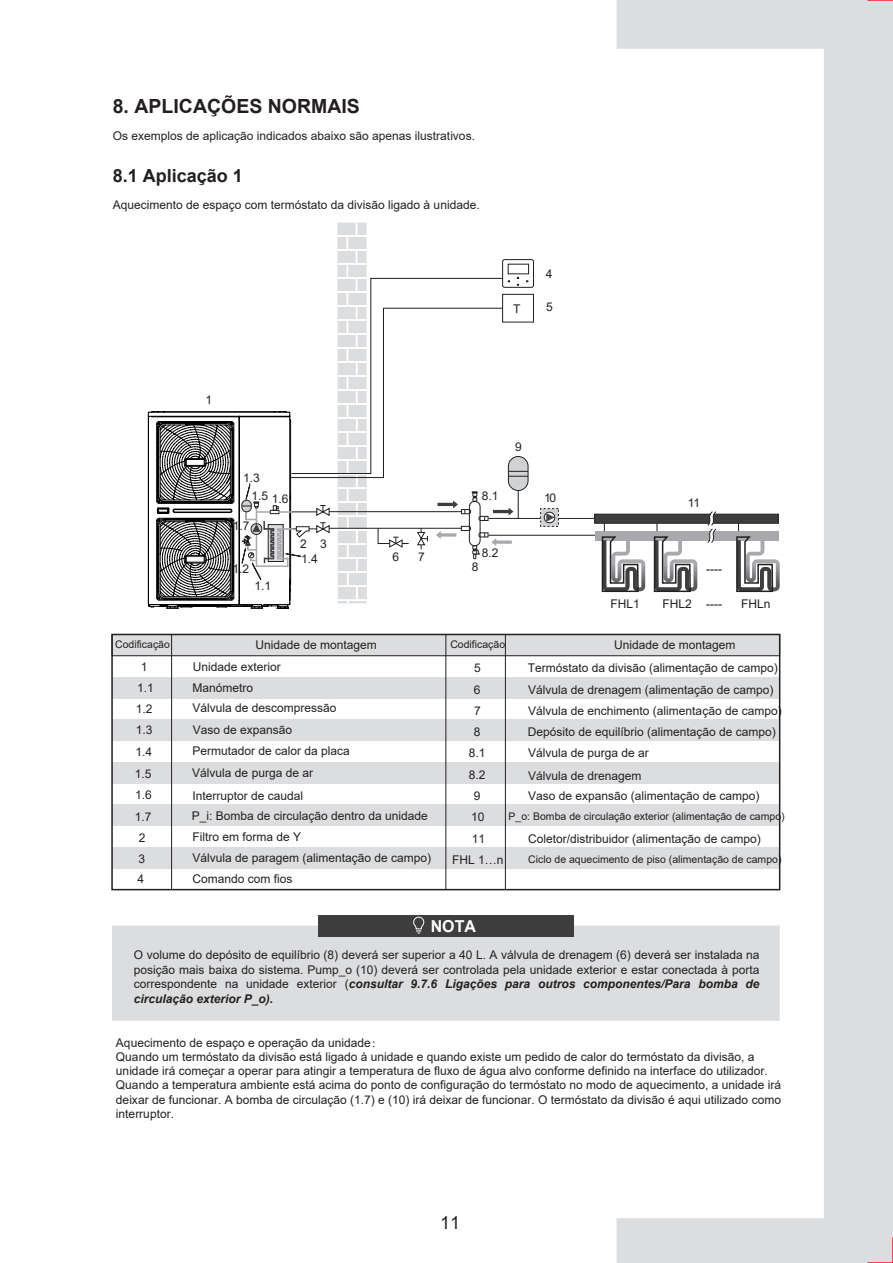
<style>
.page{position:relative;width:893px;height:1263px;background:#fff}
.page>*{position:absolute;margin:0;border:0;box-sizing:border-box;transform-origin:0 0}
.t1{font:700 19.5px "Arial";color:#231f20}
.t2{font:700 18px "Arial";color:#231f20}
.t3{font:18px "Arial";color:#231f20}
.t4{font:700 16.5px "Arial";color:#fff}
.t5{font:12px/21.3px "Arial";color:#231f20}
.t6{font:10.5px "Arial";color:#231f20}
.s1{font-style:inherit}
.s2{font-weight:700;font-style:italic}
.s3{font-family:"Adobe Song Std";font-weight:300}
</style>
<div class="page">
<div style="left:112px;top:925px;width:505px;height:96px;background:#dcdddf"></div>
<div style="left:318px;top:915px;width:255px;height:21px;background:#3e3e3f"></div>
<svg style="left:413px;top:916px;width:12px;height:18px"></svg>
<div style="left:112px;top:634px;width:668px;height:22px;background:#dcdddf;border:1px solid #231f20"></div>
<div style="left:112px;top:677px;width:668px;height:21px;background:#dcdddf"></div>
<div style="left:112px;top:719px;width:668px;height:22px;background:#dcdddf"></div>
<div style="left:112px;top:762px;width:668px;height:21px;background:#dcdddf"></div>
<div style="left:112px;top:804px;width:668px;height:22px;background:#dcdddf"></div>
<div style="left:112px;top:847px;width:668px;height:21px;background:#dcdddf"></div>
<hr style="left:171px;top:634px;width:1px;height:256px;background:#231f20">
<hr style="left:446px;top:634px;width:1px;height:256px;background:#231f20">
<hr style="left:505px;top:634px;width:1px;height:256px;background:#231f20">
<div style="left:111px;top:634px;width:669px;height:256px;border:2px solid #231f20"></div>
<hr style="left:488px;top:535px;width:107px;height:1px;background:#231f20">
<div style="left:502px;top:294px;width:32px;height:28px;border:1px solid #231f20"></div>
<div style="left:595px;top:531px;width:183px;height:9px;background:#a8a9ad"></div>
<hr style="left:488px;top:518px;width:107px;height:1px;background:#231f20">
<svg style="left:601px;top:523px;width:16px;height:70px"></svg>
<div style="left:594px;top:514px;width:185px;height:9px;background:#3e3e3f;border:1px solid #231f20"></div>
<svg style="left:540px;top:508px;width:19px;height:19px"></svg>
<div style="left:544px;top:512px;width:11px;height:11px;border:1px solid #231f20;border-radius:50%"></div>
<svg style="left:546px;top:513px;width:9px;height:9px"></svg>
<div style="left:502px;top:259px;width:32px;height:29px;border:1px solid #231f20;border-radius:2px"></div>
<svg style="left:147px;top:222px;width:382px;height:387px"></svg>
<svg style="left:617px;top:2px;width:276px;height:1234px"></svg>
<svg style="left:617px;top:0;width:276px;height:2px"></svg>
<div style="left:617px;top:1236px;width:276px;height:27px;background:#dcdddf"></div>
<h1 class="t1" style="left:113px;top:92px;width:249px"><span class="s1">8.</span> APLICAÇÕES NORMAIS</h1>
<p class="t5" style="left:113px;top:125px;width:364px">Os exemplos de aplicação indicados abaixo são apenas ilustrativos.</p>
<h2 class="t2" style="left:113px;top:163px;width:132px"><span class="s1">8.1</span> Aplicação 1</h2>
<p class="t5" style="left:113px;top:194px;width:368px">Aquecimento de espaço com termóstato da divisão ligado à unidade.</p>
<p class="t5" style="left:513px;top:298px;width:9px">T</p>
<p class="t5" style="left:546px;top:263px;width:8px">4</p>
<p class="t5" style="left:546px;top:296px;width:8px">5</p>
<p class="t5" style="left:205px;top:389px;width:8px">1</p>
<p class="t5" style="left:243px;top:467px;width:18px">1.3</p>
<p class="t5" style="left:233px;top:515px;width:18px">1.7</p>
<p class="t5" style="left:252px;top:485px;width:18px">1.5</p>
<p class="t5" style="left:272px;top:488px;width:18px">1.6</p>
<p class="t5" style="left:233px;top:558px;width:18px">1.2</p>
<p class="t5" style="left:254px;top:575px;width:18px">1.1</p>
<p class="t5" style="left:300px;top:533px;width:28px">2 3</p>
<p class="t5" style="left:301px;top:548px;width:18px">1.4</p>
<p class="t5" style="left:392px;top:546px;width:8px">6</p>
<p class="t5" style="left:418px;top:546px;width:8px">7</p>
<p class="t5" style="left:482px;top:485px;width:18px">8.1</p>
<p class="t5" style="left:515px;top:436px;width:8px">9</p>
<p class="t5" style="left:482px;top:542px;width:18px">8.2</p>
<p class="t5" style="left:472px;top:556px;width:8px">8</p>
<p class="t5" style="left:544px;top:487px;width:14px">10</p>
<p class="t5" style="left:688px;top:492px;width:14px">11</p>
<p class="t5" style="left:706px;top:558px;width:17px">----</p>
<p class="t5" style="left:610px;top:593px;width:31px">FHL1</p>
<p class="t5" style="left:662px;top:593px;width:31px">FHL2</p>
<p class="t5" style="left:741px;top:593px;width:31px">FHLn</p>
<p class="t5" style="left:706px;top:593px;width:17px">----</p>
<p class="t6" style="left:115px;top:637px;width:56px">Codificação</p>
<p class="t5" style="left:255px;top:634px;width:123px">Unidade de montagem</p>
<p class="t6" style="left:450px;top:637px;width:56px">Codificação</p>
<p class="t5" style="left:614px;top:634px;width:123px">Unidade de montagem</p>
<p class="t5" style="left:135px;top:656px;width:20px;text-align:center">1<br>1.1<br>1.2<br>1.3<br>1.4</p>
<p class="t5" style="left:135px;top:763px;width:18px;text-align:center">1.5<br>1.6<br>1.7<br>2<br>3</p>
<p class="t5" style="left:137px;top:868px;width:8px">4</p>
<p class="t5" style="left:192px;top:656px;width:159px">Unidade exterior<br>Manómetro<br>Válvula de descompressão<br>Vaso de expansão<br>Permutador de calor da placa</p>
<p class="t5" style="left:192px;top:762px;width:122px;line-height:22.2px">Válvula de purga de ar<br>Interruptor de caudal</p>
<p class="t5" style="left:192px;top:805px;width:238px">P_i: Bomba de circulação dentro da unidade</p>
<p class="t5" style="left:192px;top:826px;width:240px">Filtro em forma de Y<br>Válvula de paragem (alimentação de campo)<br>Comando com fios</p>
<p class="t5" style="left:528px;top:657px;width:255px">Termóstato da divisão (alimentação de campo)<br>Válvula de drenagem (alimentação de campo)<br>Válvula de enchimento (alimentação de campo)<br>Depósito de equilíbrio (alimentação de campo)<br>Válvula de purga de ar<br>Válvula de drenagem</p>
<p class="t5" style="left:528px;top:785px;width:233px">Vaso de expansão (alimentação de campo)</p>
<p class="t6" style="left:509px;top:809px;width:278px">P_o: Bomba de circulação exterior (alimentação de campo)</p>
<p class="t5" style="left:528px;top:827px;width:234px">Coletor/distribuidor (alimentação de campo)</p>
<p class="t6" style="left:528px;top:852px;width:255px">Ciclo de aquecimento de piso (alimentação de campo)</p>
<p class="t5" style="left:452px;top:657px;width:53px;text-align:center">5<br>6<br>7<br>8<br>8.1<br>8.2<br>9<br>10<br>11<br>FHL 1…n</p>
<h3 class="t4" style="left:431px;top:914px;width:47px">NOTA</h3>
<p class="t5" style="left:134px;top:948px;width:627px;line-height:14.4px;text-align:justify">O volume do depósito de equilíbrio (8) deverá ser superior a 40 L. A válvula de drenagem (6) deverá ser instalada na posição mais baixa do sistema. Pump_o (10) deverá ser controlada pela unidade exterior e estar conectada à porta correspondente na unidade exterior (<span class="s2">consultar 9.7.6 Ligações para outros componentes/Para bomba de circulação exterior P_o).</span></p>
<p class="t5" style="left:116px;top:1035px;width:667px;line-height:14.2px">Aquecimento de espaço e operação da unidade<span class="s3">：<br></span>Quando um termóstato da divisão está ligado à unidade e quando existe um pedido de calor do termóstato da divisão, a unidade irá começar a operar para atingir a temperatura de fluxo de água alvo conforme definido na interface do utilizador.<br>Quando a temperatura ambiente está acima do ponto de configuração do termóstato no modo de aquecimento, a unidade irá deixar de funcionar. A bomba de circulação (1.7) e (10) irá deixar de funcionar. O termóstato da divisão é aqui utilizado como interruptor.</p>
<h2 class="t3" style="left:440px;top:1210px;width:22px">11</h2>
</div>
